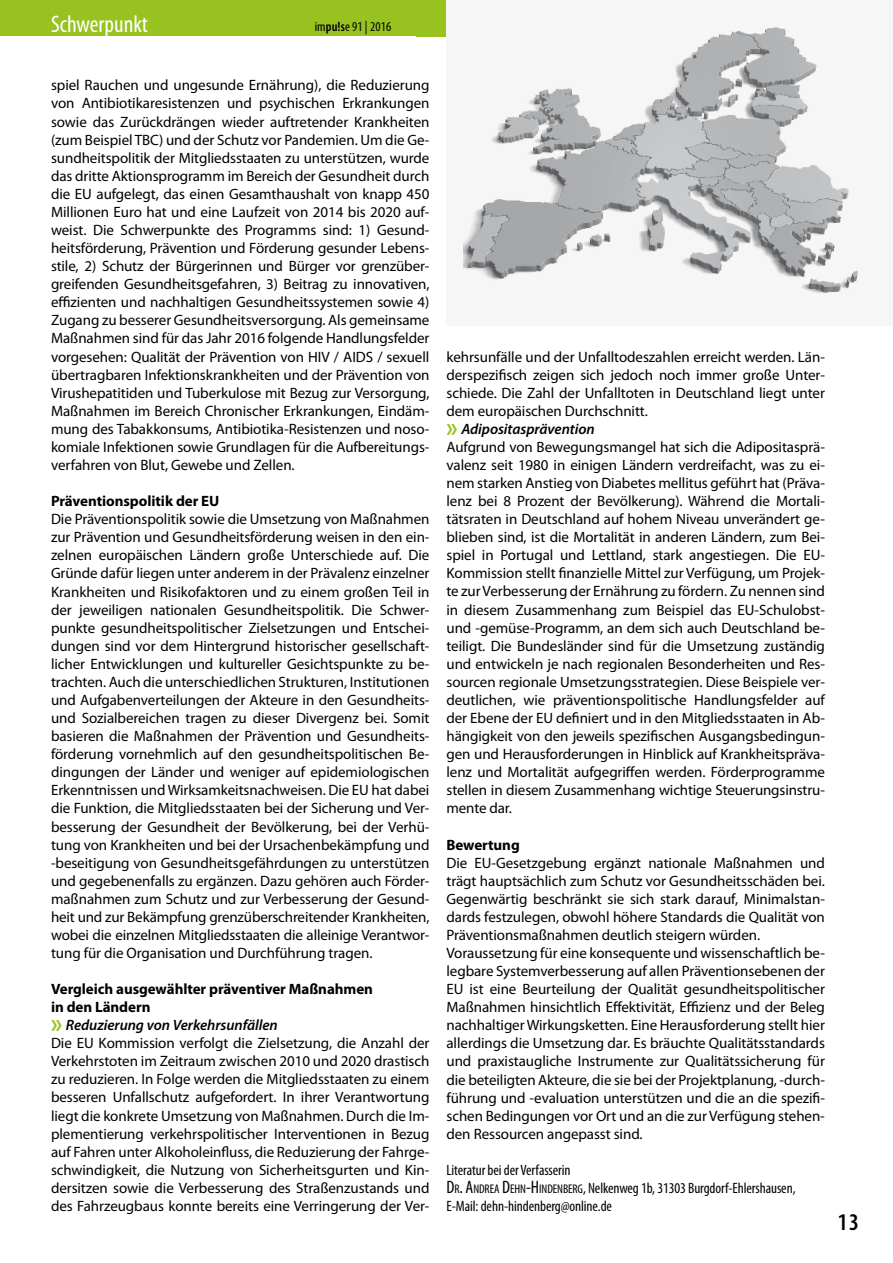
<style>
.page{position:relative;width:893px;height:1263px;background:#fff}
.page>*{position:absolute;margin:0;border:0;box-sizing:border-box;transform-origin:0 0}
.t1{font:condensed 24px "Myriad Pro";color:#fff}
.t2{font:600 condensed 24px "Myriad Pro";color:#000}
.t3{font:15px/18px "Myriad Pro";letter-spacing:-.005em;color:#000}
.t4{font:condensed 15px/18px "Myriad Pro";letter-spacing:-.005em;color:#000}
.t5{font:700 15px "Myriad Pro";letter-spacing:-.005em;color:#000}
.t6{font:condensed 13.5px "Myriad Pro";letter-spacing:.01em;color:#000}
.s1{font-weight:600}
.s2{font-weight:700}
.s3{font-weight:600;font-stretch:condensed;font-size:30px;color:#98c21f}
.s4{font-weight:600;font-style:italic}
.s5{font-size:18px}
.s6{font-size:12.6px}
</style>
<div class="page">
<div style="left:0;top:0;width:429px;height:36px;background:#98c21f"></div>
<div style="left:417px;top:0;width:55px;height:36px;background:#98c21f"></div>
<div style="left:446px;top:0;width:447px;height:325px;background:#f6f6f6"></div>
<img style="left:463px;top:27px;width:395px;height:266px">
<h1 class="t1" style="left:51px;top:11px;width:98px">Schwerpunkt</h1>
<p class="t6" style="left:315px;top:20px;width:78px">im<span class="s1">pu!s</span>e 91 | 2016</p>
<p class="t3" style="left:51px;top:77px;width:380px;text-align:justify">spiel Rauchen und ungesunde Ernährung), die Reduzierung von Antibiotikaresistenzen und psychischen Erkrankungen sowie das Zurückdrängen wieder auftretender Krankheiten (zum Beispiel TBC) und der Schutz vor Pandemien. Um die Ge&shy;sundheitspolitik der Mitgliedsstaaten zu unterstützen, wurde das dritte Aktionsprogramm im Bereich der Gesundheit durch die EU aufgelegt, das einen Gesamthaushalt von knapp 450<br>Millionen Euro hat und eine Laufzeit von 2014 bis 2020 auf&shy;weist. Die Schwerpunkte des Programms sind: 1) Gesund&shy;heitsförderung, Prävention und Förderung gesunder Lebens&shy;stile, 2) Schutz der Bürgerinnen und Bürger vor grenzüber&shy;greifenden Gesundheitsgefahren, 3) Beitrag zu innovativen, effizienten und nachhaltigen Gesundheitssystemen sowie 4)<br>Zugang zu besserer Gesundheitsversorgung. Als gemeinsame Maßnahmen sind für das Jahr 2016 folgende Handlungsfelder vorgesehen: Qualität der Prävention von HIV / AIDS / sexuell übertragbaren Infektionskrankheiten und der Prävention von Virushepatitiden und Tuberkulose mit Bezug zur Versorgung, Maßnahmen im Bereich Chronischer Erkrankungen, Eindäm&shy;mung des Tabakkonsums, Antibiotika-Resistenzen und noso&shy;komiale Infektionen sowie Grundlagen für die Aufbereitungs&shy;verfahren von Blut, Gewebe und Zellen.</p>
<p class="t5" style="left:51px;top:493px;width:160px">Präventionspolitik der EU</p>
<p class="t3" style="left:51px;top:510px;width:380px;text-align:justify">Die Präventionspolitik sowie die Umsetzung von Maßnahmen zur Prävention und Gesundheitsförderung weisen in den ein&shy;zelnen europäischen Ländern große Unterschiede auf. Die Gründe dafür liegen unter anderem in der Prävalenz einzelner Krankheiten und Risikofaktoren und zu einem großen Teil in der jeweiligen nationalen Gesundheitspolitik. Die Schwer&shy;punkte gesundheitspolitischer Zielsetzungen und Entschei&shy;dungen sind vor dem Hintergrund historischer gesellschaft&shy;licher Entwicklungen und kultureller Gesichtspunkte zu be&shy;trachten. Auch die unterschiedlichen Strukturen, Institutionen und Aufgabenverteilungen der Akteure in den Gesundheits&shy;und Sozialbereichen tragen zu dieser Divergenz bei. Somit basieren die Maßnahmen der Prävention und Gesundheits&shy;förderung vornehmlich auf den gesundheitspolitischen Be&shy;dingungen der Länder und weniger auf epidemiologischen Erkenntnissen und Wirksamkeitsnachweisen. Die EU hat dabei die Funktion, die Mitgliedsstaaten bei der Sicherung und Ver&shy;besserung der Gesundheit der Bevölkerung, bei der Verhü&shy;tung von Krankheiten und bei der Ursachenbekämpfung und -beseitigung von Gesundheitsgefährdungen zu unterstützen und gegebenenfalls zu ergänzen. Dazu gehören auch Förder&shy;maßnahmen zum Schutz und zur Verbesserung der Gesund&shy;heit und zur Bekämpfung grenzüberschreitender Krankheiten, wobei die einzelnen Mitgliedsstaaten die alleinige Verantwor&shy;tung für die Organisation und Durchführung tragen.</p>
<p class="t3" style="left:51px;top:980px;width:380px"><span class="s2">Vergleich ausgewählter präventiver Maßnahmen<br>in den Ländern<br></span><span class="s3">»</span> <span class="s4">Reduzierung von Verkehrsunfällen<br></span>Die EU Kommission verfolgt die Zielsetzung, die Anzahl der Verkehrstoten im Zeitraum zwischen 2010 und 2020 drastisch zu reduzieren. In Folge werden die Mitgliedsstaaten zu einem besseren Unfallschutz aufgefordert. In ihrer Verantwortung liegt die konkrete Umsetzung von Maßnahmen. Durch die Im&shy;plementierung verkehrspolitischer Interventionen in Bezug auf Fahren unter Alkoholeinfluss, die Reduzierung der Fahrge&shy;schwindigkeit, die Nutzung von Sicherheitsgurten und Kin&shy;dersitzen sowie die Verbesserung des Straßenzustands und des Fahrzeugbaus konnte bereits eine Verringerung der Ver-</p>
<p class="t3" style="left:446px;top:348px;width:380px">kehrsunfälle und der Unfalltodeszahlen erreicht werden. Län&shy;derspezifisch zeigen sich jedoch noch immer große Unter&shy;schiede. Die Zahl der Unfalltoten in Deutschland liegt unter dem europäischen Durchschnitt.<br><span class="s3">»</span> <span class="s4">Adipositasprävention<br></span>Aufgrund von Bewegungsmangel hat sich die Adipositasprä&shy;valenz seit 1980 in einigen Ländern verdreifacht, was zu ei&shy;nem starken Anstieg von Diabetes mellitus geführt hat (Präva&shy;lenz bei 8 Prozent der Bevölkerung). Während die Mortali&shy;tätsraten in Deutschland auf hohem Niveau unverändert ge&shy;blieben sind, ist die Mortalität in anderen Ländern, zum Bei&shy;spiel in Portugal und Lettland, stark angestiegen. Die EU-Kommission stellt finanzielle Mittel zur Verfügung, um Projek&shy;te zur Verbesserung der Ernährung zu fördern. Zu nennen sind in diesem Zusammenhang zum Beispiel das EU-Schulobst&shy;und -gemüse-Programm, an dem sich auch Deutschland be&shy;teiligt. Die Bundesländer sind für die Umsetzung zuständig und entwickeln je nach regionalen Besonderheiten und Res&shy;sourcen regionale Umsetzungsstrategien. Diese Beispiele ver&shy;deutlichen, wie präventionspolitische Handlungsfelder auf der Ebene der EU definiert und in den Mitgliedsstaaten in Ab&shy;hängigkeit von den jeweils spezifischen Ausgangsbedingun&shy;gen und Herausforderungen in Hinblick auf Krankheitspräva&shy;lenz und Mortalität aufgegriffen werden. Förderprogramme stellen in diesem Zusammenhang wichtige Steuerungsinstru&shy;mente dar.</p>
<p class="t5" style="left:446px;top:836px;width:75px">Bewertung</p>
<p class="t3" style="left:446px;top:854px;width:380px">Die EU-Gesetzgebung ergänzt nationale Maßnahmen und trägt hauptsächlich zum Schutz vor Gesundheitsschäden bei.<br>Gegenwärtig beschränkt sie sich stark darauf, Minimalstan&shy;dards festzulegen, obwohl höhere Standards die Qualität von Präventionsmaßnahmen deutlich steigern würden.<br>Voraussetzung für eine konsequente und wissenschaftlich be&shy;legbare Systemverbesserung auf allen Präventionsebenen der EU ist eine Beurteilung der Qualität gesundheitspolitischer Maßnahmen hinsichtlich Effektivität, Effizienz und der Beleg nachhaltiger Wirkungsketten. Eine Herausforderung stellt hier allerdings die Umsetzung dar. Es bräuchte Qualitätsstandards und praxistaugliche Instrumente zur Qualitätssicherung für die beteiligten Akteure, die sie bei der Projektplanung, -durch&shy;führung und -evaluation unterstützen und die an die spezifi&shy;schen Bedingungen vor Ort und an die zur Verfügung stehen&shy;den Ressourcen angepasst sind.</p>
<p class="t4" style="left:446px;top:1161px;width:351px">Literatur bei der Verfasserin<br><span class="s5">D</span><span class="s6">R</span><span class="s5">. A</span><span class="s6">NDREA</span> <span class="s5">D</span><span class="s6">EHN</span><span class="s5">-H</span> <span class="s6">INDENBERG</span>, Nelkenweg 1b, 31303 Burgdorf-Ehlershausen,<br>E-Mail: dehn-hindenberg@online.de</p>
<h1 class="t2" style="left:838px;top:1209px;width:23px">13</h1>
</div>
